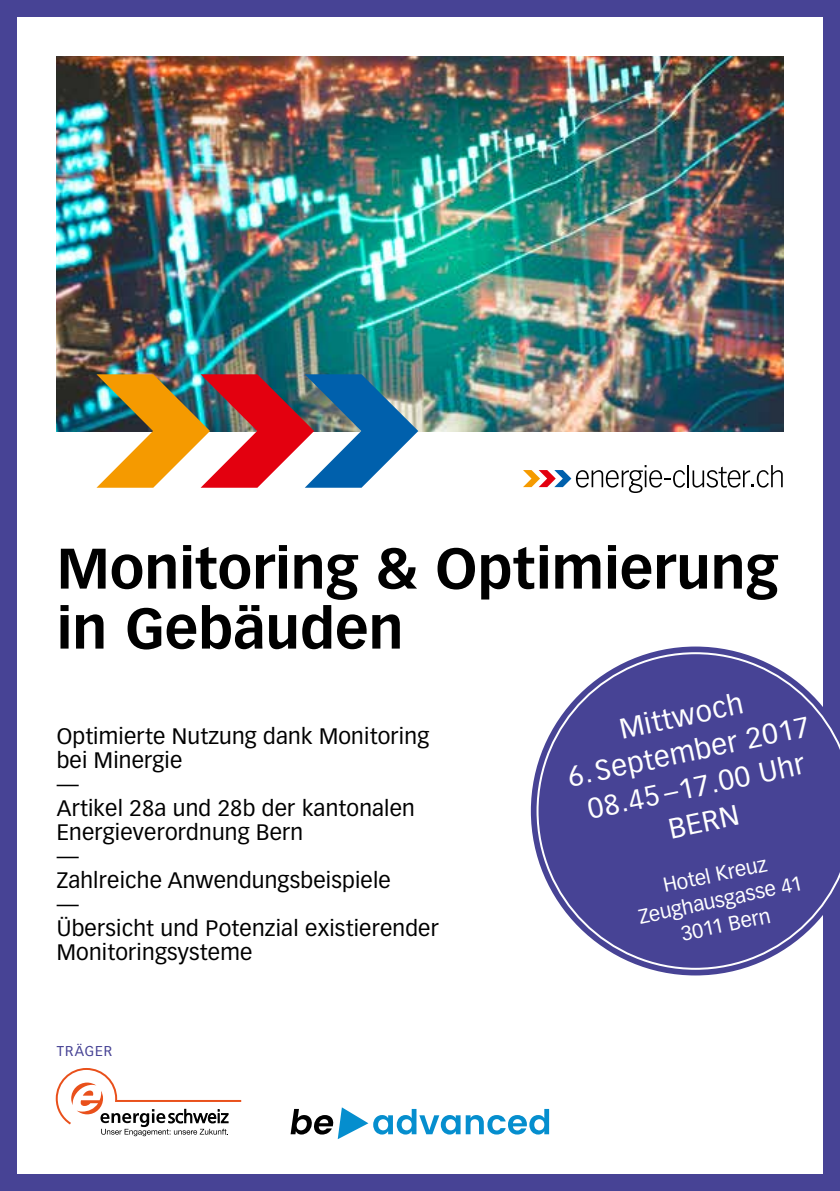
<style>
.page{position:relative;width:840px;height:1191px;background:#fff}
.page>*{position:absolute;margin:0;border:0;box-sizing:border-box;transform-origin:0 0}
.t1{font:700 56px/60px "Vectora LT Std";color:#000}
.t2{font:28px/36px "Vectora LT Std";color:#fff;text-align:center}
.t3{font:22px/24px "Vectora LT Std";letter-spacing:.01em;color:#000}
.t4{font:20px/25.6px "Vectora LT Std";color:#fff;text-align:center}
.t5{font:14px "Vectora LT Std";letter-spacing:.07em;color:#474395}
</style>
<div class="page">
<div style="left:0;top:0;width:839px;height:1191px;background:#474395"></div>
<div style="left:17px;top:17px;width:805px;height:1157px;background:#fff"></div>
<svg style="left:530px;top:646px;width:293px;height:329px"></svg>
<img style="left:57px;top:57px;width:725px;height:374px">
<svg style="left:55px;top:1068px;width:187px;height:68px"></svg>
<svg style="left:523px;top:465px;width:161px;height:28px"></svg>
<hr style="left:686px;top:465px;width:2px;height:22px;background:#000">
<svg style="left:692px;top:465px;width:90px;height:22px"></svg>
<img style="left:96px;top:374px;width:322px;height:114px">
<svg style="left:290px;top:1107px;width:259px;height:32px"></svg>
<svg style="left:536px;top:652px;width:303px;height:317px"></svg>
<h1 class="t1" style="left:57px;top:538px;width:722px">Monitoring &amp; Optimierung in Gebäuden</h1>
<p class="t3" style="left:57px;top:724px;width:383px">Optimierte Nutzung dank Monitoring bei Minergie<br>—<br>Artikel 28a und 28b der kantonalen<br>Energieverordnung Bern<br>—<br>Zahlreiche Anwendungsbeispiele<br>—<br>Übersicht und Potenzial existierender<br>Monitoringsysteme</p>
<p class="t5" style="left:57px;top:1043px;width:57px">TRÄGER</p>
<p class="t2" style="left:556px;top:724px;width:248px;rotate:-12deg">Mittwoch<br>6.September 2017<br>08.45 –17.00 Uhr<br>BERN</p>
<p class="t4" style="left:630px;top:879px;width:168px;rotate:-12deg">Hotel Kreuz<br>Zeughausgasse 41<br>3011 Bern</p>
</div>
